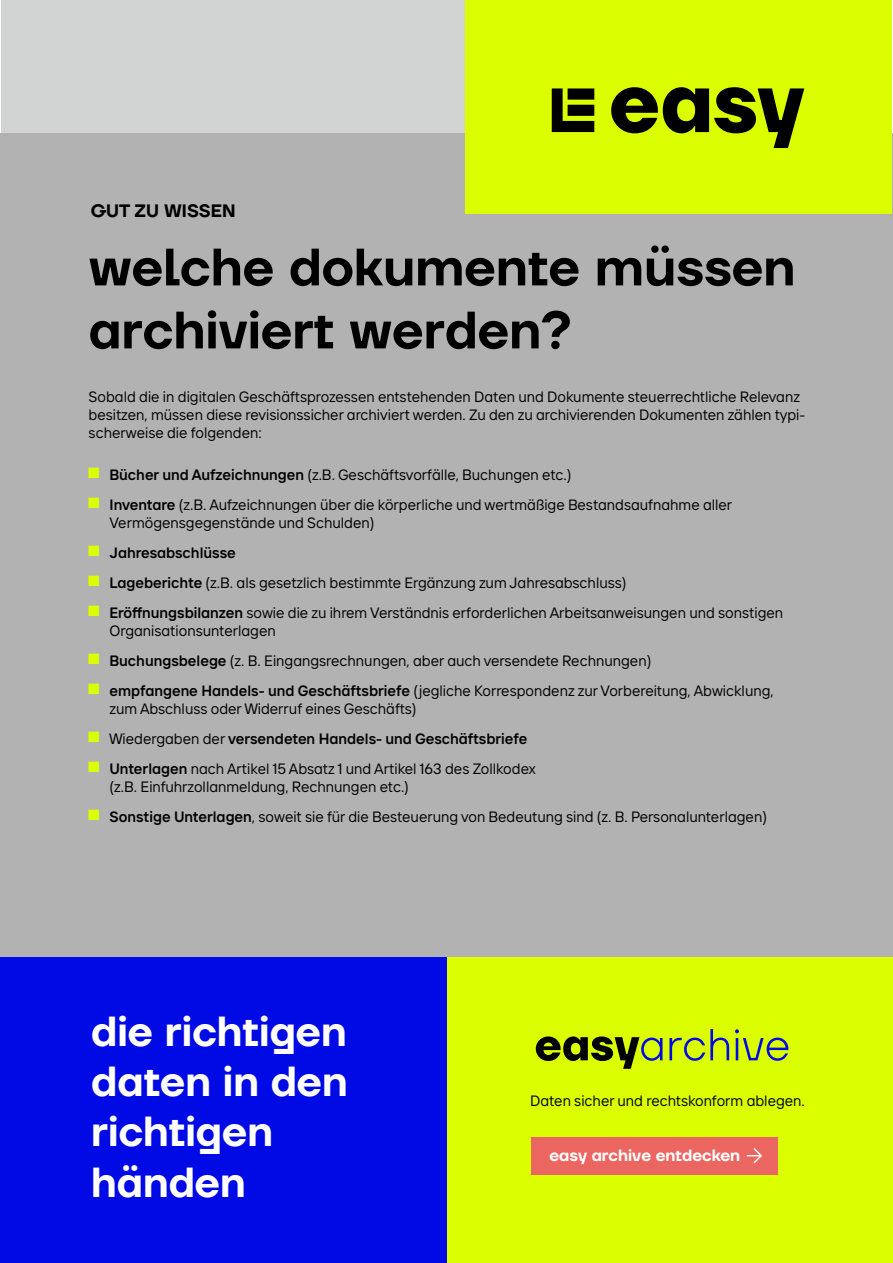
<style>
.page{position:relative;width:893px;height:1263px;background:#fff}
.page>*{position:absolute;margin:0;border:0;box-sizing:border-box;transform-origin:0 0}
.t1{font:600 52.5px/63px "easyheadfont";color:#000}
.t2{font:600 42px/50.4px "easyheadfont";color:#fff}
.t3{font:600 18px "easyheadfont";color:#000}
.t4{font:600 16.35px "easyheadfont";color:#fff}
.t5{font:15px/18px "easytextfont";color:#000}
.t6{font:15px "easytextfont Dm Bd";color:#000}
.s1{color:#dbff00}
.s2{font-family:"easytextfont Dm Bd"}
.s3{font-family:"easytextfont"}
</style>
<div class="page">
<div style="left:1px;top:0;width:890px;height:174px;background:#d1d4d3"></div>
<div style="left:0;top:133px;width:893px;height:1130px;background:#b2b2b2"></div>
<div style="left:464px;top:0;width:427px;height:213px;background:#dbff00"></div>
<svg style="left:611px;top:87px;width:193px;height:61px"></svg>
<svg style="left:552px;top:88px;width:42px;height:44px"></svg>
<div style="left:0;top:957px;width:893px;height:306px;background:#dbff00"></div>
<div style="left:0;top:957px;width:447px;height:306px;background:#000ae5"></div>
<svg style="left:536px;top:1036px;width:126px;height:33px"></svg>
<svg style="left:669px;top:1029px;width:60px;height:32px"></svg>
<svg style="left:735px;top:1029px;width:53px;height:32px"></svg>
<div style="left:531px;top:1137px;width:247px;height:38px;background:#ec6661"></div>
<svg style="left:747px;top:1148px;width:15px;height:15px"></svg>
<p class="t3" style="left:91px;top:199px;width:146px">GUT ZU WISSEN</p>
<h1 class="t1" style="left:89px;top:235px;width:708px">welche dokumente müssen archiviert werden?</h1>
<p class="t5" style="left:89px;top:387px;width:718px">Sobald die in digitalen Geschäftsprozessen entstehenden Daten und Dokumente steuerrechtliche Relevanz besitzen, müssen diese revisionssicher archiviert werden. Zu den zu archivierenden Dokumenten zählen typi&shy;scherweise die folgenden:</p>
<p class="t5" style="left:88px;top:465px;width:485px"><span class="s1">■</span> <span class="s2">Bücher und Aufzeichnungen</span> (z.B. Geschäftsvorfälle, Buchungen etc.)</p>
<p class="t5" style="left:110px;top:495px;width:624px;text-indent:-21px"><span class="s1">■</span> <span class="s2">Inventare</span> (z.B. Aufzeichnungen über die körperliche und wertmäßige Bestandsaufnahme aller<br>Vermögensgegenstände und Schulden)</p>
<p class="t6" style="left:88px;top:543px;width:149px"><span class="s1">■</span> Jahresabschlüsse</p>
<p class="t5" style="left:88px;top:573px;width:540px"><span class="s1">■</span> <span class="s2">Lageberichte</span> (z.B. als gesetzlich bestimmte Ergänzung zum Jahresabschluss)</p>
<p class="t5" style="left:110px;top:603px;width:675px;text-indent:-21px"><span class="s1">■</span> <span class="s2">Eröffnungsbilanzen</span> sowie die zu ihrem Verständnis erforderlichen Arbeitsanweisungen und sonstigen<br>Organisationsunterlagen</p>
<p class="t5" style="left:88px;top:651px;width:565px"><span class="s1">■</span> <span class="s2">Buchungsbelege</span> (z. B. Eingangsrechnungen, aber auch versendete Rechnungen)</p>
<p class="t5" style="left:110px;top:681px;width:666px;text-indent:-21px"><span class="s1">■</span> <span class="s2">empfangene Handels- und Geschäftsbriefe</span> (jegliche Korrespondenz zur Vorbereitung, Abwicklung, zum Abschluss oder Widerruf eines Geschäfts)</p>
<p class="t6" style="left:88px;top:729px;width:441px"><span class="s1">■</span> <span class="s3">Wiedergaben der</span> versendeten Handels- und Geschäftsbriefe</p>
<p class="t5" style="left:110px;top:759px;width:428px;text-indent:-21px"><span class="s1">■</span> <span class="s2">Unterlagen</span> nach Artikel 15 Absatz 1 und Artikel 163 des Zollkodex (z.B. Einfuhrzollanmeldung, Rechnungen etc.)</p>
<p class="t5" style="left:88px;top:807px;width:680px"><span class="s1">■</span> <span class="s2">Sonstige Unterlagen</span>, soweit sie für die Besteuerung von Bedeutung sind (z. B. Personalunterlagen)</p>
<h2 class="t2" style="left:91px;top:1006px;width:258px">die richtigen daten in den richtigen händen</h2>
<p class="t5" style="left:530px;top:1091px;width:276px">Daten sicher und rechtskonform ablegen.</p>
<p class="t4" style="left:549px;top:1144px;width:192px">easy archive entdecken</p>
</div>
